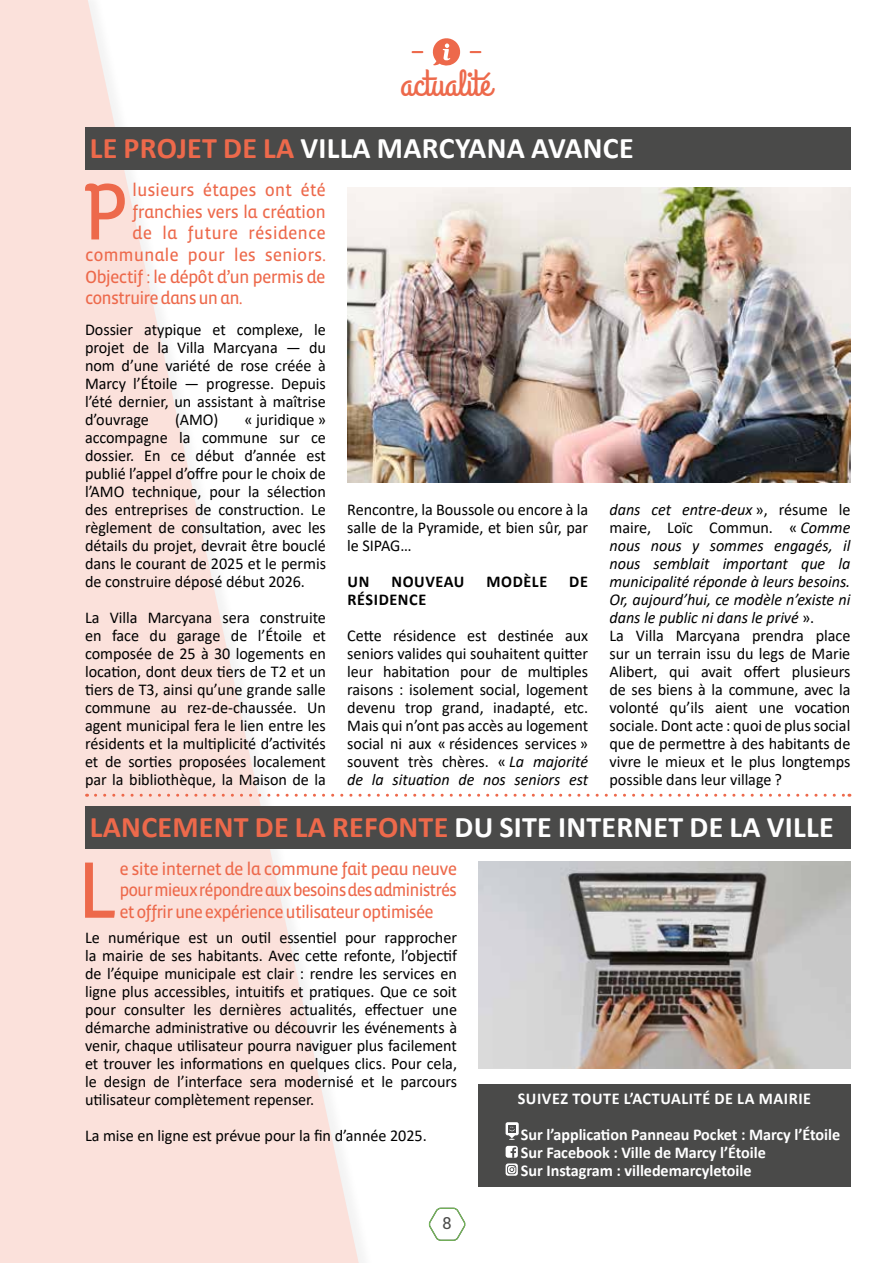
<style>
.page{position:relative;width:893px;height:1263px;background:#fff}
.page>*{position:absolute;margin:0;border:0;box-sizing:border-box;transform-origin:0 0}
.t1{font:81.75px "Vista Sans Alt Reg";color:#ed694b}
.t2{font:37.5px "Grand Hotel";color:#ed694b}
.t3{font:700 30px "Calibri";letter-spacing:.01em;color:#fff}
.t4{font:18px/21.6px "Vista Sans Alt Reg";letter-spacing:-.045em;color:#ed694b;text-align:justify}
.t5{font:18px "Vista Sans Alt Reg";letter-spacing:-.01em;color:#ed694b}
.t6{font:18px "Vista Sans Alt Reg";color:#ed694b}
.t7{font:16.5px/18px "Calibri";letter-spacing:-.005em;color:#000;text-align:justify}
.t8{font:700 16.5px/36px "Calibri";letter-spacing:-.005em;color:#fff}
.t9{font:700 16.5px "Calibri";letter-spacing:.035em;color:#000}
.t10{font:16.5px "Roboto Slab";color:#4a4a49}
.s1{color:#ed694b}
.s2{font-style:italic}
</style>
<div class="page">
<svg style="left:0;top:0;width:361px;height:1263px;fill:#fbe1db"></svg>
<svg style="left:413px;top:51px;width:9px;height:2px"></svg>
<svg style="left:471px;top:51px;width:9px;height:2px"></svg>
<svg style="left:432px;top:38px;width:29px;height:28px"></svg>
<div style="left:478px;top:1084px;width:372px;height:102px;background:#4a4a49"></div>
<img style="left:347px;top:187px;width:503px;height:296px">
<img style="left:478px;top:862px;width:372px;height:206px">
<svg style="left:96px;top:794px;width:754px;height:3px"></svg>
<svg style="left:506px;top:1163px;width:12px;height:13px"></svg>
<svg style="left:507px;top:1165px;width:9px;height:9px"></svg>
<div style="left:506px;top:1146px;width:12px;height:12px;background:#fff;border-radius:2px"></div>
<svg style="left:511px;top:1147px;width:5px;height:11px"></svg>
<div style="left:506px;top:1122px;width:13px;height:13px;background:#fff;border-radius:2px"></div>
<div style="left:508px;top:1125px;width:8px;height:7px;background:#4a4a4a"></div>
<svg style="left:508px;top:1126px;width:8px;height:14px"></svg>
<div style="left:85px;top:128px;width:765px;height:42px;background:#4a4a49"></div>
<div style="left:85px;top:806px;width:765px;height:42px;background:#4a4a49"></div>
<svg style="left:428px;top:1207px;width:38px;height:34px"></svg>
<h2 class="t2" style="left:400px;top:60px;width:92px">actualité</h2>
<h3 class="t3" style="left:90px;top:127px;width:545px"><span class="s1">LE PROJET DE LA</span> VILLA MARCYANA AVANCE</h3>
<h1 class="t1" style="left:81px;top:170px;width:50px">P</h1>
<p class="t5" style="left:132px;top:181px;width:195px">lusieurs étapes ont été</p>
<p class="t4" style="left:132px;top:201px;width:195px">franchies vers la création</p>
<p class="t6" style="left:132px;top:224px;width:195px">de la future résidence</p>
<p class="t5" style="left:85px;top:246px;width:243px">communale pour les seniors.</p>
<p class="t4" style="left:85px;top:266px;width:242px">Objectif : le dépôt d’un permis de</p>
<p class="t4" style="left:85px;top:288px;width:159px">construire dans un an.</p>
<p class="t7" style="left:85px;top:320px;width:242px">Dossier atypique et complexe, le projet de la Villa Marcyana — du nom d’une variété de rose créée à Marcy l’Étoile — progresse. Depuis l’été dernier, un assistant à maîtrise d’ouvrage</p>
<p class="t7" style="left:175px;top:410px;width:45px">(AMO)</p>
<p class="t7" style="left:85px;top:410px;width:242px;text-indent:160px">« juridique » accompagne la commune sur ce dossier. En ce début d’année est publié l’appel d’offre pour le choix de l’AMO technique, pour la sélection des entreprises de construction. Le règlement de consultation, avec les détails du projet, devrait être bouclé dans le courant de 2025 et le permis de construire déposé début 2026.</p>
<p class="t7" style="left:85px;top:608px;width:242px">La Villa Marcyana sera construite en face du garage de l’Étoile et composée de 25 à 30 logements en location, dont deux tiers de T2 et un tiers de T3, ainsi qu’une grande salle commune au rez-de-chaussée. Un agent municipal fera le lien entre les résidents et la multiplicité d’activités et de sorties proposées localement par la bibliothèque, la Maison de la</p>
<p class="t7" style="left:347px;top:500px;width:242px">Rencontre, la Boussole ou encore à la salle de la Pyramide, et bien sûr, par le SIPAG…</p>
<p class="t9" style="left:348px;top:569px;width:23px">UN</p>
<p class="t9" style="left:391px;top:569px;width:74px">NOUVEAU</p>
<p class="t9" style="left:486px;top:569px;width:62px">MODÈLE</p>
<p class="t9" style="left:569px;top:569px;width:20px">DE</p>
<p class="t9" style="left:348px;top:587px;width:80px">RÉSIDENCE</p>
<p class="t7" style="left:347px;top:626px;width:242px">Cette résidence est destinée aux seniors valides qui souhaitent quitter leur habitation pour de multiples raisons : isolement social, logement devenu trop grand, inadapté, etc.<br>Mais qui n’ont pas accès au logement social ni aux « résidences services » souvent très chères. « <span class="s2">La majorité de la situation de nos seniors est</span></p>
<p class="t7" style="left:609px;top:500px;width:242px;text-align:left"><span class="s2">dans cet entre-deux</span> », résume le maire, Loïc Commun. « <span class="s2">Comme nous nous y sommes engagés, il nous semblait important que la municipalité réponde à leurs besoins.<br>Or, aujourd’hui, ce modèle n’existe ni dans le public ni dans le privé</span> ».<br>La Villa Marcyana prendra place sur un terrain issu du legs de Marie Alibert, qui avait offert plusieurs de ses biens à la commune, avec la volonté qu’ils aient une vocation sociale. Dont acte : quoi de plus social que de permettre à des habitants de vivre le mieux et le plus longtemps possible dans leur village ?</p>
<h3 class="t3" style="left:90px;top:805px;width:745px"><span class="s1">LANCEMENT DE LA REFONTE</span> DU SITE INTERNET DE LA VILLE</h3>
<h1 class="t1" style="left:77px;top:848px;width:42px">L</h1>
<p class="t4" style="left:119px;top:858px;width:339px">e site internet de la commune fait peau neuve pour mieux répondre aux besoins des administrés et offrir une expérience utilisateur optimisée</p>
<p class="t7" style="left:85px;top:928px;width:374px">Le numérique est un outil essentiel pour rapprocher la mairie de ses habitants. Avec cette refonte, l’objectif de l’équipe municipale est clair : rendre les services en ligne plus accessibles, intuitifs et pratiques. Que ce soit pour consulter les dernières actualités, effectuer une démarche administrative ou découvrir les événements à venir, chaque utilisateur pourra naviguer plus facilement et trouver les informations en quelques clics. Pour cela, le design de l’interface sera modernisé et le parcours utilisateur complètement repenser.</p>
<p class="t7" style="left:85px;top:1126px;width:343px">La mise en ligne est prévue pour la fin d’année 2025.</p>
<p class="t10" style="left:442px;top:1212px;width:11px">8</p>
<p class="t8" style="left:518px;top:1080px;width:324px">SUIVEZ TOUTE L’ACTUALITÉ DE LA MAIRIE<br>Sur l’application Panneau Pocket : Marcy l’Étoile</p>
<p class="t8" style="left:521px;top:1143px;width:246px;line-height:18px">Sur Facebook : Ville de Marcy l’Étoile<br>Sur Instagram : villedemarcyletoile</p>
</div>
